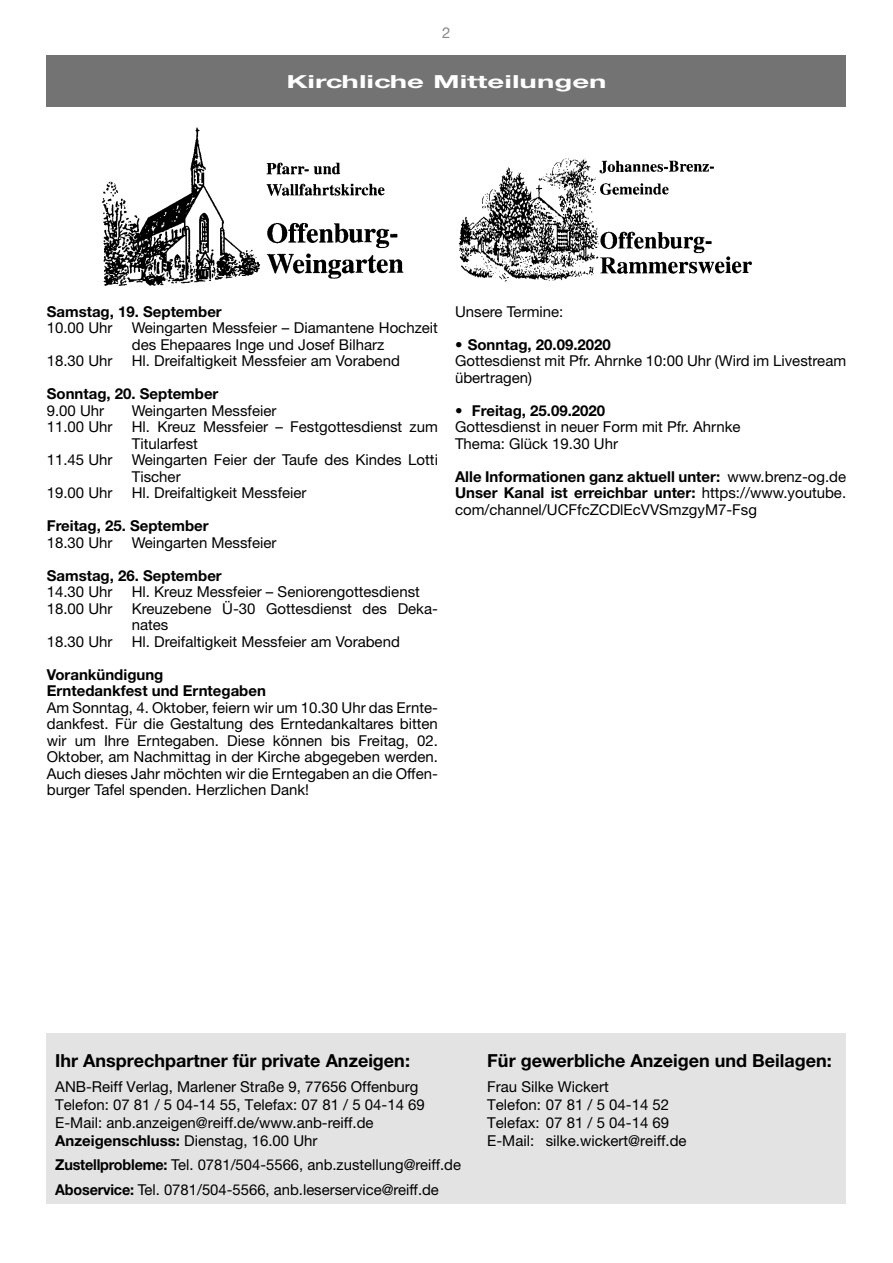
<style>
.page{position:relative;width:893px;height:1263px;background:#fff}
.page>*{position:absolute;margin:0;border:0;box-sizing:border-box;transform-origin:0 0}
.t1{font:700 18px "Helvetica Neue LT Std";color:#000}
.t2{font:700 18px "Helvetica Neue CE";color:#fff;scale:1.63 1}
.t3{font:15px/16.5px "Helvetica Neue LT Std";color:#000}
.t4{font:700 15px/16.5px "Helvetica Neue LT Std";color:#000}
.t5{font:15px "Helvetica Neue LT Std";color:#878787}
.s1{font-weight:700}
</style>
<div class="page">
<div style="left:47px;top:55px;width:799px;height:51px;background:#737373"></div>
<img style="left:102px;top:127px;width:302px;height:159px">
<img style="left:458px;top:158px;width:294px;height:124px">
<div style="left:47px;top:1033px;width:799px;height:170px;background:#e3e3e3"></div>
<p class="t5" style="left:442px;top:24px;width:10px">2</p>
<p class="t2" style="left:286px;top:70px;width:198px">Kirchliche Mitteilungen</p>
<p class="t4" style="left:47px;top:303px;width:177px">Samstag, 19. September</p>
<p class="t3" style="left:47px;top:320px;width:67px">10.00 Uhr</p>
<p class="t3" style="left:132px;top:320px;width:308px">Weingarten Messfeier – Diamantene Hochzeit des Ehepaares Inge und Josef Bilharz</p>
<p class="t3" style="left:47px;top:353px;width:67px">18.30 Uhr</p>
<p class="t3" style="left:132px;top:353px;width:270px">Hl. Dreifaltigkeit Messfeier am Vorabend</p>
<p class="t4" style="left:47px;top:385px;width:173px">Sonntag, 20. September</p>
<p class="t3" style="left:47px;top:402px;width:59px">9.00 Uhr</p>
<p class="t3" style="left:132px;top:402px;width:146px">Weingarten Messfeier</p>
<p class="t3" style="left:47px;top:419px;width:67px">11.00 Uhr</p>
<p class="t3" style="left:132px;top:419px;width:308px">Hl. Kreuz Messfeier – Festgottesdienst zum<br>Titularfest</p>
<p class="t3" style="left:47px;top:452px;width:67px">11.45 Uhr</p>
<p class="t3" style="left:132px;top:452px;width:308px">Weingarten Feier der Taufe des Kindes Lotti<br>Tischer</p>
<p class="t3" style="left:47px;top:485px;width:67px">19.00 Uhr</p>
<p class="t3" style="left:132px;top:485px;width:176px">Hl. Dreifaltigkeit Messfeier</p>
<p class="t4" style="left:47px;top:517px;width:163px">Freitag, 25. September</p>
<p class="t3" style="left:47px;top:534px;width:67px">18.30 Uhr</p>
<p class="t3" style="left:132px;top:534px;width:146px">Weingarten Messfeier</p>
<p class="t4" style="left:47px;top:567px;width:177px">Samstag, 26. September</p>
<p class="t3" style="left:47px;top:584px;width:67px">14.30 Uhr</p>
<p class="t3" style="left:132px;top:584px;width:290px">Hl. Kreuz Messfeier – Seniorengottesdienst</p>
<p class="t3" style="left:47px;top:600px;width:67px">18.00 Uhr</p>
<p class="t3" style="left:132px;top:600px;width:308px">Kreuzebene Ü-30 Gottesdienst des Deka&shy;nates</p>
<p class="t3" style="left:47px;top:633px;width:67px">18.30 Uhr</p>
<p class="t3" style="left:132px;top:633px;width:270px">Hl. Dreifaltigkeit Messfeier am Vorabend</p>
<p class="t4" style="left:47px;top:666px;width:221px">Vorankündigung<br>Erntedankfest und Erntegaben</p>
<p class="t3" style="left:47px;top:699px;width:393px;text-align:justify">Am Sonntag, 4. Oktober, feiern wir um 10.30 Uhr das Ernte&shy;dankfest. Für die Gestaltung des Erntedankaltares bitten wir um Ihre Erntegaben. Diese können bis Freitag, 02.<br>Oktober, am Nachmittag in der Kirche abgegeben werden.<br>Auch dieses Jahr möchten wir die Erntegaben an die Offen&shy;burger Tafel spenden. Herzlichen Dank!</p>
<p class="t3" style="left:455px;top:303px;width:110px">Unsere Termine:</p>
<p class="t3" style="left:455px;top:336px;width:393px">• <span class="s1">Sonntag, 20.09.2020<br></span>Gottesdienst mit Pfr. Ahrnke 10:00 Uhr (Wird im Livestream übertragen)</p>
<p class="t3" style="left:455px;top:402px;width:287px">• <span class="s1">Freitag, 25.09.2020<br></span>Gottesdienst in neuer Form mit Pfr. Ahrnke<br>Thema: Glück 19.30 Uhr</p>
<p class="t3" style="left:455px;top:468px;width:393px;text-align:justify"><span class="s1">Alle Informationen ganz aktuell unter:</span> www.brenz-og.de <span class="s1">Unser Kanal ist erreichbar unter:</span> https://www.youtube. com/channel/UCFfcZCDlEcVVSmzgyM7-Fsg</p>
<p class="t1" style="left:55px;top:1050px;width:356px">Ihr Ansprechpartner für private Anzeigen:</p>
<p class="t1" style="left:487px;top:1050px;width:346px">Für gewerbliche Anzeigen und Beilagen:</p>
<p class="t3" style="left:55px;top:1078px;width:365px">ANB-Reiff Verlag, Marlener Straße 9, 77656 Offenburg</p>
<p class="t3" style="left:487px;top:1078px;width:123px">Frau Silke Wickert</p>
<p class="t3" style="left:55px;top:1096px;width:371px">Telefon: 07 81 / 5 04-14 55, Telefax: 07 81 / 5 04-14 69</p>
<p class="t3" style="left:487px;top:1096px;width:183px">Telefon: 07 81 / 5 04-14 52</p>
<p class="t3" style="left:55px;top:1114px;width:320px">E-Mail: anb.anzeigen@reiff.de/www.anb-reiff.de</p>
<p class="t3" style="left:487px;top:1114px;width:183px">Telefax: 07 81 / 5 04-14 69</p>
<p class="t3" style="left:55px;top:1132px;width:264px"><span class="s1">Anzeigenschluss:</span> Dienstag, 16.00 Uhr</p>
<p class="t3" style="left:487px;top:1132px;width:201px">E-Mail: silke.wickert@reiff.de</p>
<p class="t3" style="left:55px;top:1152px;width:407px;line-height:24.5px"><span class="s1">Zustellprobleme:</span> Tel. 0781/504-5566, anb.zustellung@reiff.de<br><span class="s1">Aboservice:</span> Tel. 0781/504-5566, anb.leserservice@reiff.de</p>
</div>
